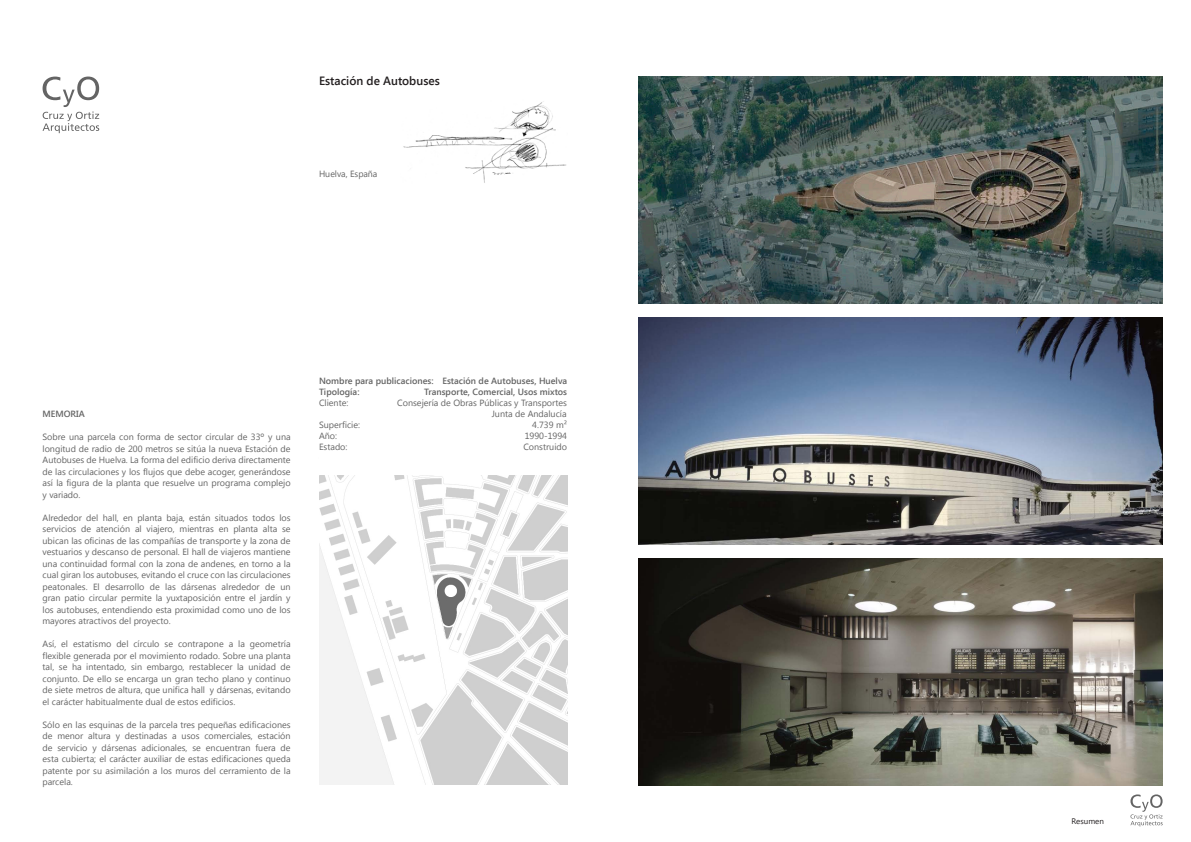
<style>
.page{position:relative;width:1191px;height:842px;background:#fff}
.page>*{position:absolute;margin:0;border:0;box-sizing:border-box;transform-origin:0 0}
.t1{font:600 12px "Segoe UI";color:#231f20}
.t2{font:9px/11.5px "Segoe UI";color:#646464;text-align:justify}
.t3{font:600 9px "Segoe UI";color:#646464}
.t4{font:8px "Segoe UI";color:#231f20}
</style>
<div class="page">
<img style="left:639px;top:77px;width:523px;height:226px">
<img style="left:638px;top:558px;width:524px;height:227px">
<img style="left:638px;top:317px;width:524px;height:227px">
<img style="left:403px;top:101px;width:163px;height:82px">
<img style="left:319px;top:476px;width:248px;height:309px">
<svg style="left:43px;top:77px;width:56px;height:56px"></svg>
<svg style="left:1130px;top:794px;width:32px;height:32px"></svg>
<p class="t1" style="left:319px;top:73px;width:122px">Estación de Autobuses</p>
<p class="t2" style="left:319px;top:167px;width:60px">Huelva, España</p>
<p class="t3" style="left:43px;top:408px;width:44px">MEMORIA</p>
<p class="t2" style="left:43px;top:431px;width:250px">Sobre una parcela con forma de sector circular de 33º y una longitud de radio de 200 metros se sitúa la nueva Estación de Autobuses de Huelva. La forma del edificio deriva directamente de las circulaciones y los flujos que debe acoger, generándose así la figura de la planta que resuelve un programa complejo y variado.</p>
<p class="t2" style="left:43px;top:511px;width:250px">Alrededor del hall, en planta baja, están situados todos los servicios de atención al viajero, mientras en planta alta se ubican las oficinas de las compañías de transporte y la zona de vestuarios y descanso de personal. El hall de viajeros mantiene una continuidad formal con la zona de andenes, en torno a la cual giran los autobuses, evitando el cruce con las circulaciones peatonales. El desarrollo de las dársenas alrededor de un gran patio circular permite la yuxtaposición entre el jardín y los autobuses, entendiendo esta proximidad como uno de los mayores atractivos del proyecto.</p>
<p class="t2" style="left:43px;top:638px;width:250px">Así, el estatismo del círculo se contrapone a la geometría flexible generada por el movimiento rodado. Sobre una planta tal, se ha intentado, sin embargo, restablecer la unidad de conjunto. De ello se encarga un gran techo plano y continuo de siete metros de altura, que unifica hall y dársenas, evitando el carácter habitualmente dual de estos edificios.</p>
<p class="t2" style="left:43px;top:718px;width:250px">Sólo en las esquinas de la parcela tres pequeñas edificaciones de menor altura y destinadas a usos comerciales, estación de servicio y dársenas adicionales, se encuentran fuera de esta cubierta; el carácter auxiliar de estas edificaciones queda patente por su asimilación a los muros del cerramiento de la parcela.</p>
<p class="t3" style="left:319px;top:374px;width:250px">Nombre para publicaciones: Estación de Autobuses, Huelva</p>
<p class="t3" style="left:319px;top:385px;width:42px">Tipología:</p>
<p class="t3" style="left:424px;top:385px;width:144px">Transporte, Comercial, Usos mixtos</p>
<p class="t2" style="left:319px;top:396px;width:31px">Cliente:</p>
<p class="t2" style="left:397px;top:396px;width:171px">Consejería de Obras Públicas y Transportes</p>
<p class="t2" style="left:492px;top:407px;width:76px">Junta de Andalucía</p>
<p class="t2" style="left:319px;top:419px;width:42px">Superficie:</p>
<p class="t2" style="left:532px;top:419px;width:36px">4.739 m²</p>
<p class="t2" style="left:319px;top:430px;width:20px">Año:</p>
<p class="t2" style="left:525px;top:430px;width:44px">1990-1994</p>
<p class="t2" style="left:319px;top:441px;width:30px">Estado:</p>
<p class="t2" style="left:523px;top:441px;width:45px">Construido</p>
<p class="t4" style="left:1071px;top:816px;width:34px">Resumen</p>
</div>
